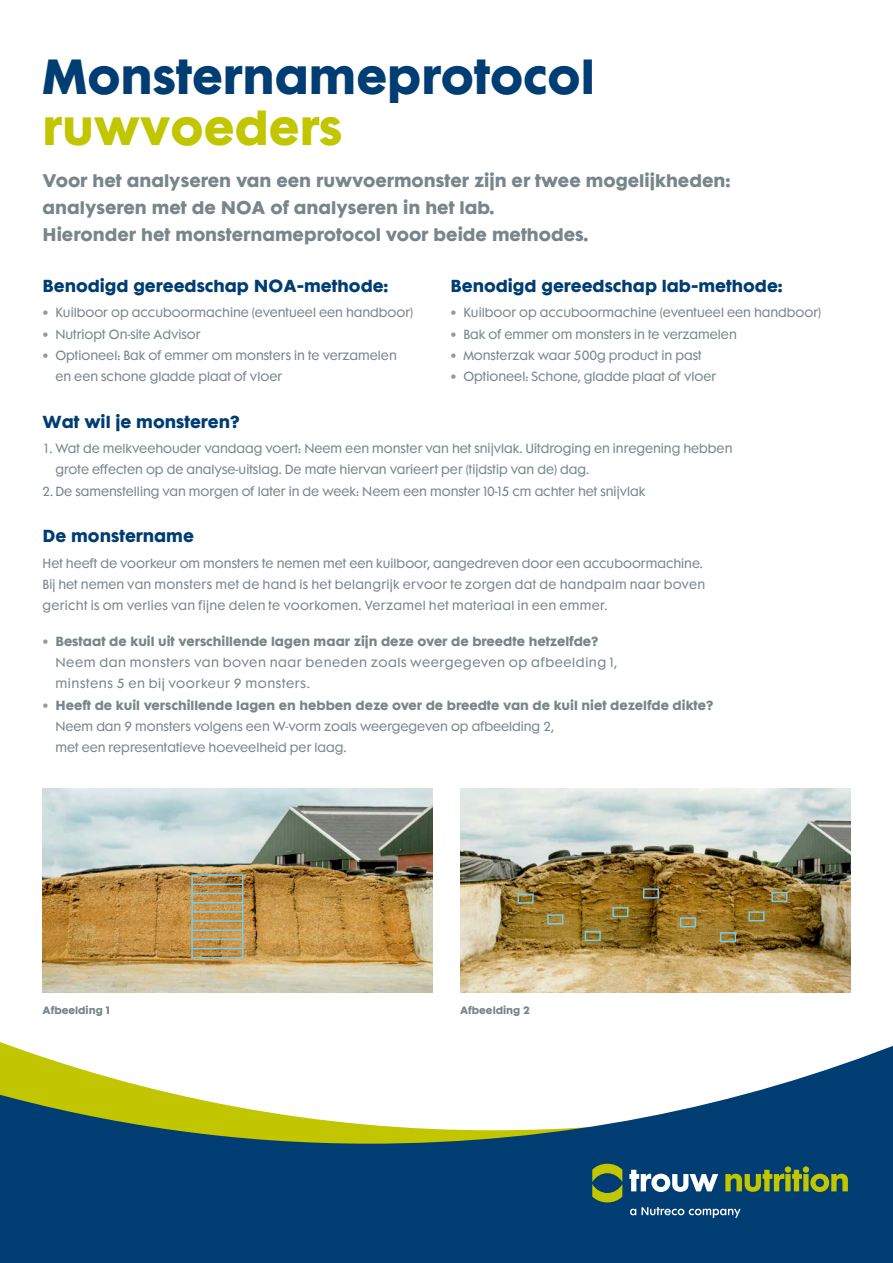
<style>
.page{position:relative;width:893px;height:1263px;background:#fff}
.page>*{position:absolute;margin:0;border:0;box-sizing:border-box;transform-origin:0 0}
.t1{font:45px "Futura Maxi CG Bold";color:#003d72}
.t2{font:45px "Futura Maxi CG Bold";color:#c1c600}
.t3{font:700 16.65px/27.3px "Futura Maxi Std";color:#78868b}
.t4{font:15.9px "Futura Maxi CG Bold";color:#003d72}
.t5{font:12.15px/21.1px "Futura Maxi Std";color:#78868b}
.t6{font:12.15px/21.1px "Futura Maxi Std";letter-spacing:.02em;color:#78868b}
.t7{font:12.15px/21.1px "Futura Maxi Std";letter-spacing:.045em;color:#78868b}
.t8{font:9.75px "Futura Maxi CG Bold";color:#78868b}
.s1{font-weight:700;color:#919b9f}
.s2{font-weight:700}
</style>
<div class="page">
<svg style="left:0;top:1042px;width:893px;height:221px;fill:#003d72"></svg>
<svg style="left:630px;top:1207px;width:110px;height:11px"></svg>
<svg style="left:592px;top:1164px;width:30px;height:38px"></svg>
<svg style="left:629px;top:1170px;width:89px;height:22px"></svg>
<svg style="left:725px;top:1166px;width:123px;height:26px"></svg>
<img style="left:43px;top:789px;width:390px;height:204px">
<div style="left:191px;top:874px;width:52px;height:84px;border:2px solid #77cbea"></div>
<hr style="left:192px;top:883px;width:51px;height:2px;background:#77cbea">
<hr style="left:192px;top:893px;width:51px;height:1px;background:#77cbea">
<hr style="left:192px;top:902px;width:51px;height:1px;background:#77cbea">
<hr style="left:192px;top:911px;width:51px;height:1px;background:#77cbea">
<hr style="left:192px;top:920px;width:51px;height:2px;background:#77cbea">
<hr style="left:192px;top:929px;width:51px;height:2px;background:#77cbea">
<hr style="left:192px;top:939px;width:51px;height:1px;background:#77cbea">
<hr style="left:192px;top:948px;width:51px;height:1px;background:#77cbea">
<img style="left:460px;top:789px;width:390px;height:204px">
<div style="left:517px;top:893px;width:17px;height:11px;border:2px solid #77cbea"></div>
<div style="left:547px;top:914px;width:16px;height:10px;border:2px solid #77cbea"></div>
<div style="left:585px;top:931px;width:16px;height:10px;border:2px solid #77cbea"></div>
<div style="left:612px;top:907px;width:16px;height:10px;border:2px solid #77cbea"></div>
<div style="left:643px;top:888px;width:16px;height:10px;border:2px solid #77cbea"></div>
<div style="left:680px;top:917px;width:16px;height:10px;border:2px solid #77cbea"></div>
<div style="left:720px;top:932px;width:16px;height:10px;border:2px solid #77cbea"></div>
<div style="left:748px;top:911px;width:17px;height:10px;border:2px solid #77cbea"></div>
<div style="left:771px;top:892px;width:16px;height:10px;border:2px solid #77cbea"></div>
<h1 class="t1" style="left:43px;top:47px;width:554px">Monsternameprotocol</h1>
<h1 class="t2" style="left:43px;top:98px;width:301px">ruwvoeders</h1>
<h2 class="t3" style="left:43px;top:166px;width:689px">Voor het analyseren van een ruwvoermonster zijn er twee mogelijkheden: analyseren met de NOA of analyseren in het lab.<br>Hieronder het monsternameprotocol voor beide methodes.</h2>
<h3 class="t4" style="left:43px;top:275px;width:347px">Benodigd gereedschap NOA-methode:</h3>
<h3 class="t4" style="left:450px;top:275px;width:334px">Benodigd gereedschap lab-methode:</h3>
<p class="t5" style="left:43px;top:302px;width:372px"><span class="s1">•</span> Kuilboor op accuboormachine (eventueel een handboor)</p>
<p class="t5" style="left:450px;top:302px;width:372px"><span class="s1">•</span> Kuilboor op accuboormachine (eventueel een handboor)</p>
<p class="t5" style="left:43px;top:323px;width:160px"><span class="s1">•</span> Nutriopt On-site Advisor</p>
<p class="t5" style="left:450px;top:323px;width:288px"><span class="s1">•</span> Bak of emmer om monsters in te verzamelen</p>
<p class="t5" style="left:43px;top:344px;width:356px"><span class="s1">•</span> Optioneel: Bak of emmer om monsters in te verzamelen</p>
<p class="t5" style="left:450px;top:344px;width:253px"><span class="s1">•</span> Monsterzak waar 500g product in past</p>
<p class="t5" style="left:55px;top:366px;width:228px">en een schone gladde plaat of vloer</p>
<p class="t5" style="left:450px;top:366px;width:267px"><span class="s1">•</span> Optioneel: Schone, gladde plaat of vloer</p>
<h3 class="t4" style="left:43px;top:411px;width:199px">Wat wil je monsteren?</h3>
<p class="t5" style="left:55px;top:438px;width:679px;text-indent:-11px">1. Wat de melkveehouder vandaag voert: Neem een monster van het snijvlak. Uitdroging en inregening hebben grote effecten op de analyse-uitslag. De mate hiervan varieert per (tijdstip van de) dag.</p>
<p class="t5" style="left:43px;top:480px;width:604px">2. De samenstelling van morgen of later in de week: Neem een monster 10-15 cm achter het snijvlak</p>
<h3 class="t4" style="left:43px;top:526px;width:153px">De monstername</h3>
<p class="t6" style="left:43px;top:553px;width:664px">Het heeft de voorkeur om monsters te nemen met een kuilboor, aangedreven door een accuboormachine.<br>Bij het nemen van monsters met de hand is het belangrijk ervoor te zorgen dat de handpalm naar boven gericht is om verlies van fijne delen te voorkomen. Verzamel het materiaal in een emmer.</p>
<p class="t7" style="left:55px;top:631px;width:563px;text-indent:-13px"><span class="s1">•</span> <span class="s2">Bestaat de kuil uit verschillende lagen maar zijn deze over de breedte hetzelfde?<br></span>Neem dan monsters van boven naar beneden zoals weergegeven op afbeelding 1, minstens 5 en bij voorkeur 9 monsters.</p>
<p class="t5" style="left:55px;top:694px;width:659px;text-indent:-13px"><span class="s1">•</span> <span class="s2">Heeft de kuil verschillende lagen en hebben deze over de breedte van de kuil niet dezelfde dikte?<br></span>Neem dan 9 monsters volgens een W-vorm zoals weergegeven op afbeelding 2,<br>met een representatieve hoeveelheid per laag.</p>
<p class="t8" style="left:43px;top:1004px;width:69px">Afbeelding 1</p>
<p class="t8" style="left:460px;top:1004px;width:71px">Afbeelding 2</p>
</div>
